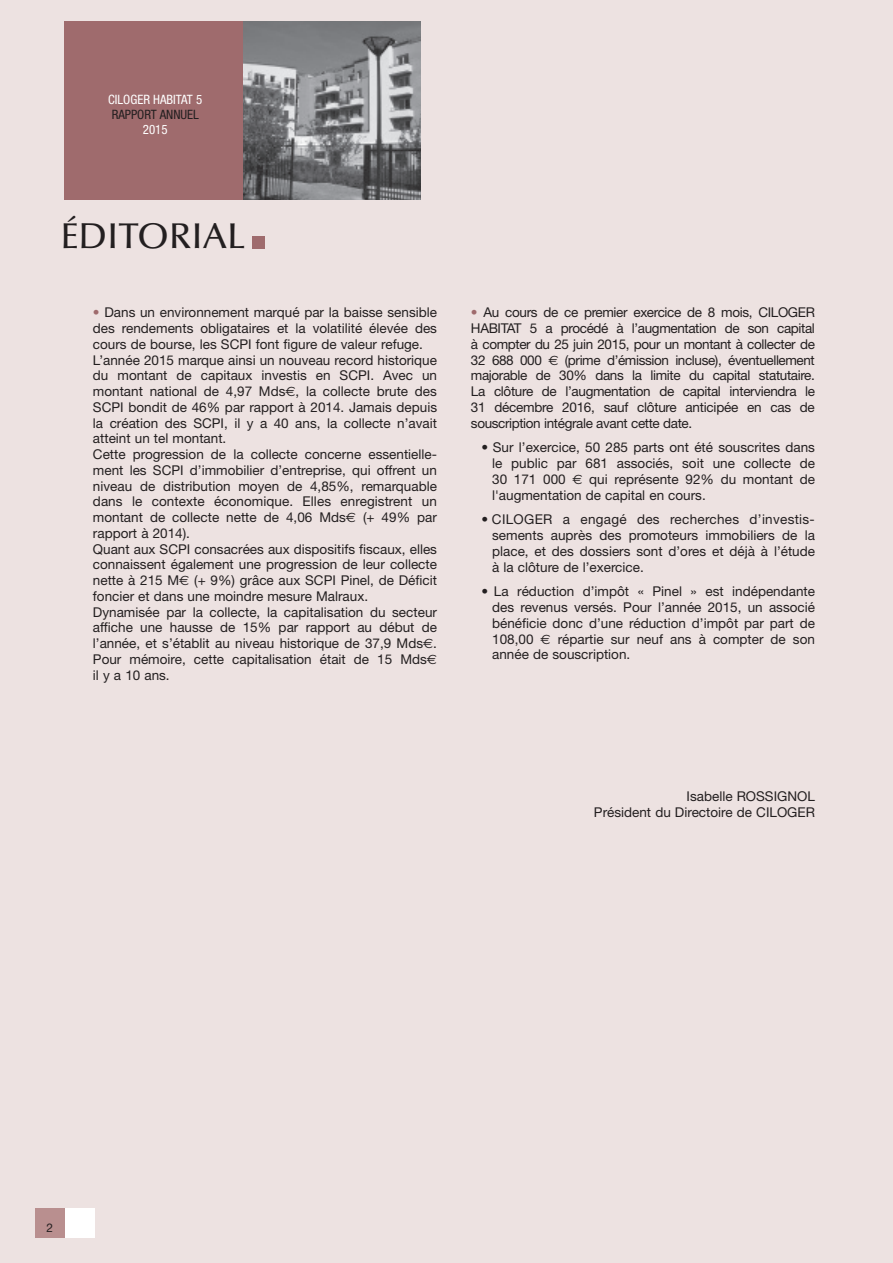
<style>
.page{position:relative;width:893px;height:1263px;background:#ede2e1}
.page>*{position:absolute;margin:0;border:0;box-sizing:border-box;transform-origin:0 0}
.t1{font:500 36px "Optima";color:#231f20}
.t2{font:13.5px/15.8px "Helvetica Neue";color:#231f20;text-align:justify}
.t3{font:condensed 12.9px "Helvetica Neue";color:#fff}
.t4{font:condensed 12.9px "Helvetica Neue";color:#231f20}
.t5{font:12px "Helvetica Neue";color:#231f20}
.s1{color:#9f6b6d}
.s2{font-family:"Euro Sans"}
</style>
<div class="page">
<img style="left:242px;top:21px;width:179px;height:179px">
<div style="left:252px;top:236px;width:13px;height:13px;background:#9f6b6d"></div>
<div style="left:64px;top:21px;width:178px;height:179px;background:#9f6b6d"></div>
<div style="left:35px;top:1208px;width:30px;height:29px;background:#b98f8f"></div>
<div style="left:65px;top:1208px;width:29px;height:29px;background:#fff"></div>
<p class="t3" style="left:108px;top:94px;width:96px">CILOGER HABITAT 5</p>
<p class="t4" style="left:112px;top:109px;width:89px">RAPPORT ANNUEL</p>
<p class="t3" style="left:143px;top:124px;width:26px">2015</p>
<h1 class="t1" style="left:61px;top:222px;width:186px">ÉDITORIAL</h1>
<p class="t2" style="left:93px;top:306px;width:346px;text-align:left"><span class="s1">•</span> Dans un environnement marqué par la baisse sensible des rendements obligataires et la volatilité élevée des cours de bourse, les SCPI font figure de valeur refuge.<br>L’année 2015 marque ainsi un nouveau record historique du montant de capitaux investis en SCPI. Avec un montant national de 4,97 Mds<span class="s2">€</span>, la collecte brute des SCPI bondit de 46% par rapport à 2014. Jamais depuis la création des SCPI, il y a 40 ans, la collecte n’avait atteint un tel montant.<br>Cette progression de la collecte concerne essentielle&shy;ment les SCPI d’immobilier d’entreprise, qui offrent un niveau de distribution moyen de 4,85%, remarquable dans le contexte économique. Elles enregistrent un montant de collecte nette de 4,06 Mds<span class="s2">€</span> (+ 49% par rapport à 2014).<br>Quant aux SCPI consacrées aux dispositifs fiscaux, elles connaissent également une progression de leur collecte nette à 215 M<span class="s2">€</span> (+ 9%) grâce aux SCPI Pinel, de Déficit foncier et dans une moindre mesure Malraux.<br>Dynamisée par la collecte, la capitalisation du secteur affiche une hausse de 15% par rapport au début de l’année, et s’établit au niveau historique de 37,9 Mds<span class="s2">€</span>.<br>Pour mémoire, cette capitalisation était de 15 Mds<span class="s2">€ </span>il y a 10 ans.</p>
<p class="t2" style="left:471px;top:306px;width:346px"><span class="s1">•</span> Au cours de ce premier exercice de 8 mois, CILOGER HABITAT 5 a procédé à l’augmentation de son capital à compter du 25 juin 2015, pour un montant à collecter de 32 688 000 <span class="s2">€</span> (prime d’émission incluse), éventuellement majorable de 30% dans la limite du capital statutaire.<br>La clôture de l’augmentation de capital interviendra le 31 décembre 2016, sauf clôture anticipée en cas de souscription intégrale avant cette date.</p>
<p class="t2" style="left:492px;top:441px;width:324px;text-indent:-11px">• Sur l’exercice, 50 285 parts ont été souscrites dans le public par 681 associés, soit une collecte de 30 171 000 <span class="s2">€</span> qui représente 92% du montant de l'augmentation de capital en cours.</p>
<p class="t2" style="left:492px;top:513px;width:324px;text-indent:-11px">• CILOGER a engagé des recherches d’investis&shy;sements auprès des promoteurs immobiliers de la place, et des dossiers sont d’ores et déjà à l’étude à la clôture de l’exercice.</p>
<p class="t2" style="left:492px;top:585px;width:324px;text-indent:-11px">• La réduction d’impôt « Pinel » est indépendante des revenus versés. Pour l’année 2015, un associé bénéficie donc d’une réduction d’impôt par part de 108,00 <span class="s2">€</span> répartie sur neuf ans à compter de son année de souscription.</p>
<p class="t2" style="left:594px;top:790px;width:223px;text-align:right">Isabelle ROSSIGNOL<br>Président du Directoire de CILOGER</p>
<p class="t5" style="left:47px;top:1223px;width:8px">2</p>
</div>
